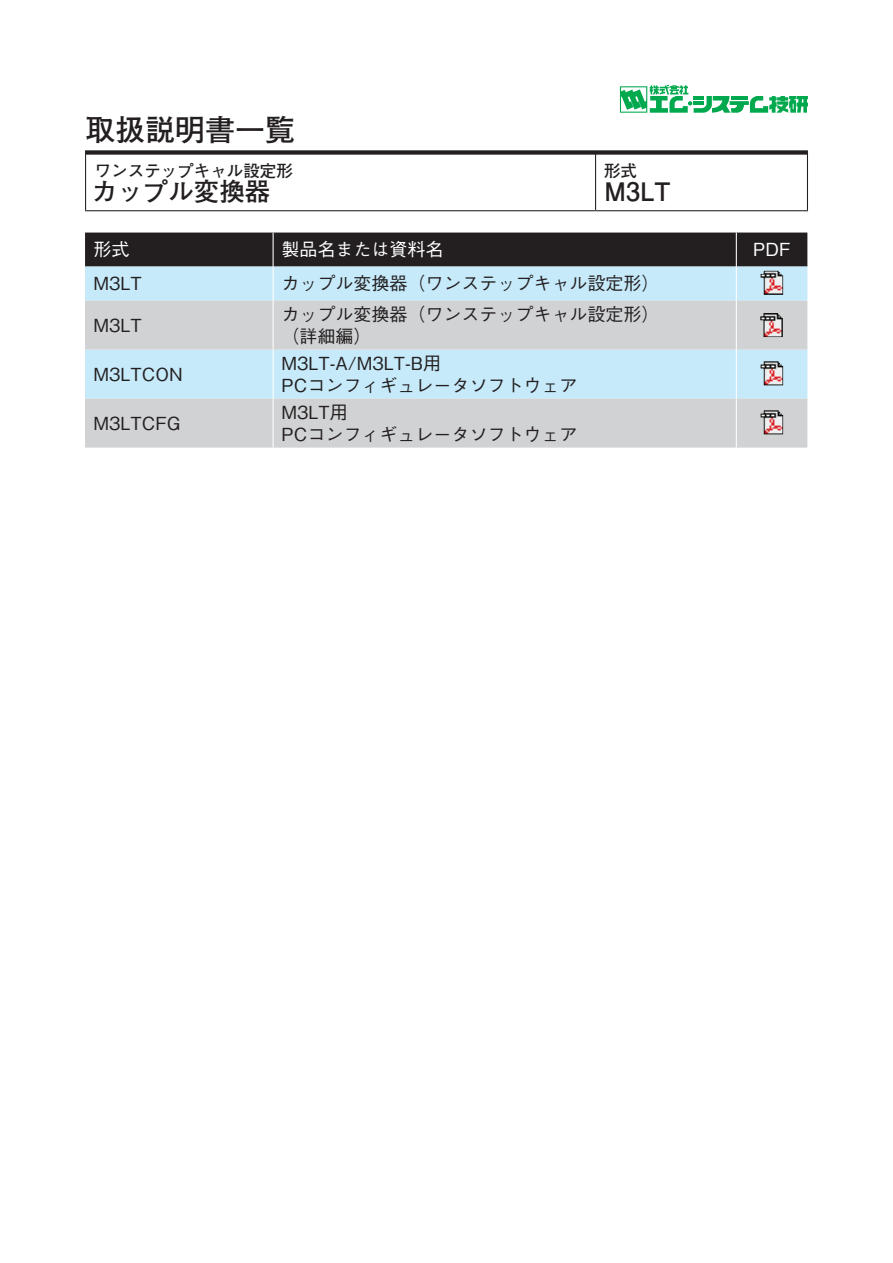
<style>
.page{position:relative;width:893px;height:1263px;background:#fff}
.page>*{position:absolute;margin:0;border:0;box-sizing:border-box;transform-origin:0 0}
.t1{font:700 30px "Futo Go B101 Pro";color:#231f20}
.t2{font:700 25.5px "Futo Go B101 Pro";color:#231f20}
.t3{font:500 18px/26.5px "Gothic BBB Pro";color:#231f20}
.t4{font:500 18px "Gothic BBB Pro";color:#fff}
.t5{font:700 16.5px "Futo Go B101 Pro";color:#231f20}
</style>
<div class="page">
<div style="left:85px;top:150px;width:723px;height:5px;background:#231f20"></div>
<svg style="left:620px;top:85px;width:188px;height:28px"></svg>
<hr style="left:595px;top:154px;width:1px;height:56px;background:#231f20">
<hr style="left:85px;top:154px;width:1px;height:56px;background:#231f20">
<hr style="left:807px;top:154px;width:1px;height:56px;background:#231f20">
<hr style="left:85px;top:210px;width:511px;height:1px;background:#231f20">
<hr style="left:596px;top:210px;width:212px;height:1px;background:#231f20">
<div style="left:85px;top:233px;width:722px;height:34px;background:#231f20"></div>
<div style="left:85px;top:267px;width:722px;height:34px;background:#c6eafa"></div>
<svg style="left:85px;top:301px;width:722px;height:147px;background:#cddae0"></svg>
<hr style="left:273px;top:233px;width:1px;height:34px;background:#fff">
<hr style="left:736px;top:233px;width:1px;height:34px;background:#fff">
<hr style="left:273px;top:267px;width:1px;height:34px;background:#fff">
<hr style="left:736px;top:267px;width:1px;height:34px;background:#fff">
<hr style="left:273px;top:301px;width:1px;height:49px;background:#fff">
<hr style="left:736px;top:301px;width:1px;height:49px;background:#fff">
<hr style="left:273px;top:350px;width:1px;height:49px;background:#fff">
<hr style="left:736px;top:350px;width:1px;height:49px;background:#fff">
<hr style="left:273px;top:399px;width:1px;height:49px;background:#fff">
<hr style="left:736px;top:399px;width:1px;height:49px;background:#fff">
<img style="left:761px;top:271px;width:22px;height:24px">
<img style="left:761px;top:361px;width:22px;height:24px">
<img style="left:761px;top:410px;width:22px;height:24px">
<img style="left:760px;top:313px;width:23px;height:24px">
<h1 class="t1" style="left:85px;top:106px;width:211px">取扱説明書一覧</h1>
<p class="t5" style="left:95px;top:157px;width:199px">ワンステップキャル設定形</p>
<h2 class="t2" style="left:92px;top:171px;width:180px">カップル変換器</h2>
<p class="t4" style="left:94px;top:235px;width:37px">形式</p>
<p class="t4" style="left:282px;top:235px;width:163px">製品名または資料名</p>
<p class="t5" style="left:604px;top:157px;width:34px">形式</p>
<h2 class="t2" style="left:604px;top:171px;width:68px">M3LT</h2>
<p class="t3" style="left:94px;top:268px;width:50px">M3LT</p>
<p class="t3" style="left:94px;top:310px;width:50px">M3LT</p>
<p class="t3" style="left:94px;top:359px;width:91px">M3LTCON</p>
<p class="t3" style="left:94px;top:408px;width:89px">M3LTCFG</p>
<p class="t3" style="left:282px;top:268px;width:379px">カップル変換器（ワンステップキャル設定形(</p>
<p class="t3" style="left:282px;top:298px;width:379px">カップル変換器（ワンステップキャル設定形(</p>
<p class="t3" style="left:282px;top:321px;width:161px">（詳細編(<br>M3LT A- M/ 3LT-B用</p>
<p class="t3" style="left:282px;top:370px;width:297px">PCコンフィギュレータソフトウェア<br>M3LT用</p>
<p class="t3" style="left:282px;top:419px;width:297px">PCコンフィギュレータソフトウェア</p>
<p class="t4" style="left:753px;top:235px;width:39px">PDF</p>
</div>
